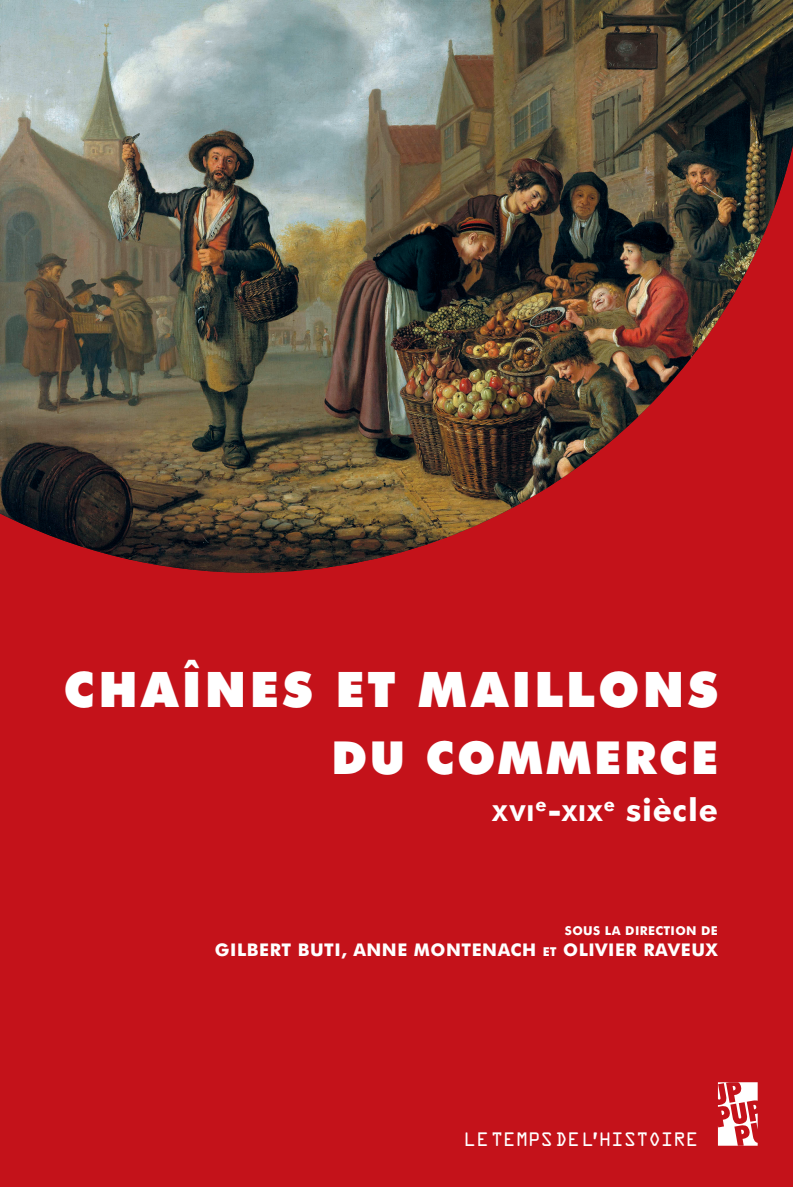
<style>
.page{position:relative;width:793px;height:1187px;background:#fff}
.page>*{position:absolute;margin:0;border:0;box-sizing:border-box;transform-origin:0 0}
.t1{font:900 49px "Futura BT";letter-spacing:.075em;color:#fff}
.t2{font:900 45.5px "Futura BT";letter-spacing:.06em;color:#fff}
.t3{font:700 31.5px "Futura BT";color:#fff}
.t4{font:700 22.05px "Futura BT";letter-spacing:.045em;color:#fff}
.t5{font:700 17.5px "Futura BT";letter-spacing:.03em;color:#fff}
.t6{font:17.5px "OCRA Std";letter-spacing:-.01em;color:#fff}
.t7{font:700 12.25px "Futura BT";letter-spacing:.03em;color:#fff}
.s1{font-size:31.5px}
.s2{font-size:12.25px}
</style>
<div class="page">
<div style="left:0;top:0;width:792px;height:1187px;background:#c4121a"></div>
<img style="left:0;top:0;width:792px;height:573px">
<svg style="left:717px;top:1082px;width:40px;height:64px"></svg>
<h1 class="t1" style="left:63px;top:660px;width:655px">CHAÎNES ET MAILLONS</h1>
<h2 class="t2" style="left:331px;top:730px;width:388px">DU COMMERCE</h2>
<p class="t4" style="left:492px;top:800px;width:112px">XVI<sup>E</sup><span class="s1">-</span>XIX</p>
<h3 class="t3" style="left:603px;top:791px;width:115px"><sup>E</sup> SIÈCLE</h3>
<p class="t7" style="left:564px;top:923px;width:154px">SOUS LA DIRECTION DE</p>
<p class="t5" style="left:215px;top:939px;width:504px">GILBERT BUTI, ANNE MONTENACH <span class="s2">ET</span> OLIVIER RAVEUX</p>
<p class="t6" style="left:463px;top:1131px;width:236px">LE TEMPS DE L’HISTOIRE</p>
</div>
